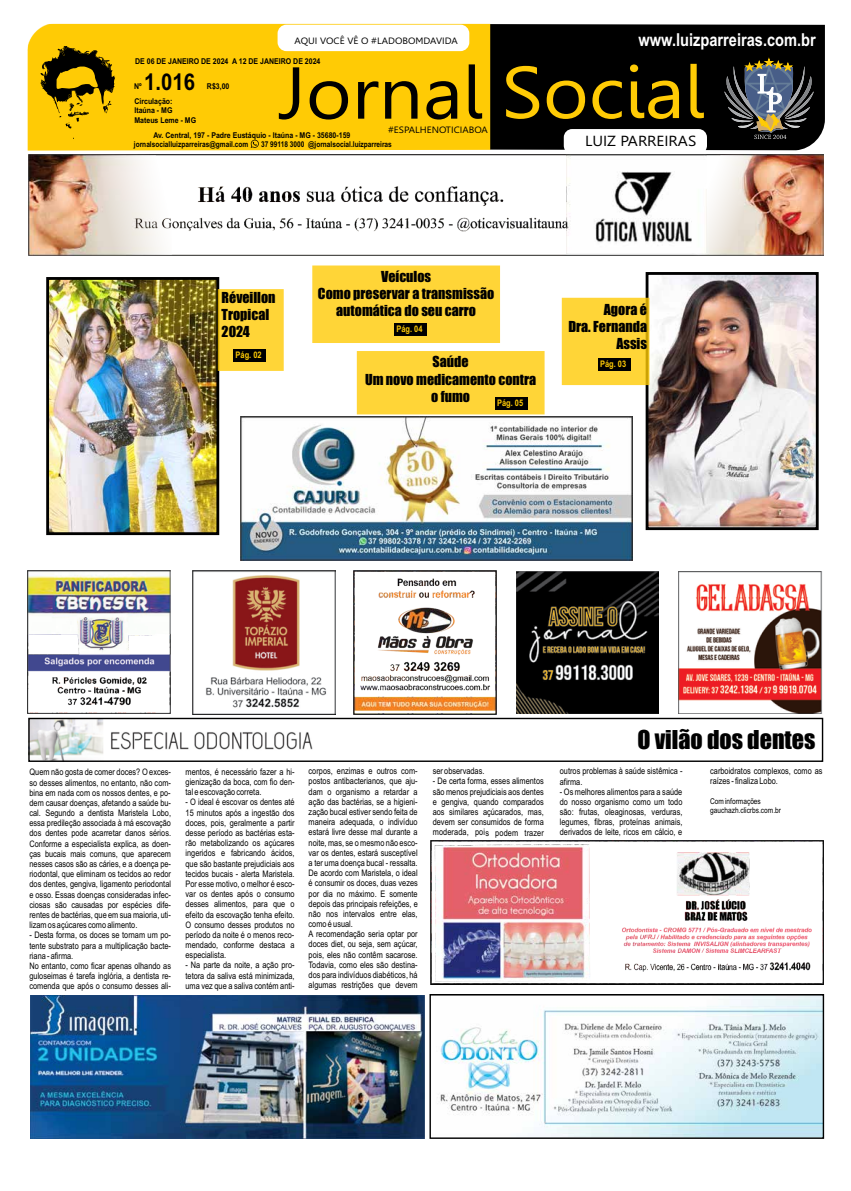
<style>
.page{position:relative;width:851px;height:1191px;background:#fff}
.page>*{position:absolute;margin:0;border:0;box-sizing:border-box;transform-origin:0 0}
.t1{font:73.3px "Leelawadee";color:#000;scale:1.07 1}
.t2{font:27px/18.9px "Georgia";color:#fff;text-align:center}
.t3{font:24px "Impact";color:#000}
.t4{font:700 23.2px "Arial Narrow";color:#000;scale:1.07 1}
.t5{font:700 17.8px "Arial Narrow";color:#fff}
.t6{font:14.6px "Leelawadee";color:#000;scale:1.07 1}
.t7{font:14px/17.1px "Impact";color:#000;text-align:center}
.t8{font:9.2px "Leelawadee";color:#000;scale:1.07 1}
.t9{font:700 9.1px "Arial Narrow";color:#ffcb05}
.t10{font:9px/10.2px "Arial Narrow";color:#000;text-align:justify}
.t11{font:700 8px/9.1px "Arial Narrow";color:#000;scale:1.07 1}
.t12{font:700 8px "Arial Narrow";color:#000}
.t13{font:8px/9.1px "Arial Narrow";color:#000}
.s1{color:#ffcb05}
</style>
<div class="page">
<img style="left:29px;top:155px;width:794px;height:100px">
<svg style="left:490px;top:24px;width:334px;height:126px;background:#181818"></svg>
<img style="left:28px;top:24px;width:462px;height:127px">
<svg style="left:250px;top:140px;width:9px;height:8px"></svg>
<svg style="left:724px;top:58px;width:89px;height:75px;background:#484b4b"></svg>
<svg style="left:40px;top:46px;width:75px;height:83px;background:#a38203"></svg>
<img style="left:50px;top:281px;width:165px;height:250px">
<div style="left:46px;top:277px;width:173px;height:258px;border:3px solid #000"></div>
<img style="left:649px;top:276px;width:165px;height:250px">
<div style="left:645px;top:272px;width:173px;height:258px;border:3px solid #000"></div>
<div style="left:313px;top:266px;width:186px;height:76px;background:#ffd537"></div>
<div style="left:312px;top:265px;width:188px;height:78px;border:2px solid #ffcb05"></div>
<div style="left:358px;top:352px;width:185px;height:61px;background:#ffd537"></div>
<div style="left:357px;top:351px;width:187px;height:63px;border:2px solid #ffcb05"></div>
<div style="left:394px;top:323px;width:33px;height:13px;background:#000"></div>
<div style="left:495px;top:397px;width:33px;height:13px;background:#000"></div>
<div style="left:219px;top:290px;width:63px;height:80px;background:#ffd537"></div>
<div style="left:218px;top:289px;width:66px;height:82px;border:2px solid #ffcb05"></div>
<div style="left:562px;top:299px;width:86px;height:85px;background:#ffd537"></div>
<div style="left:561px;top:298px;width:88px;height:87px;border:2px solid #ffcb05"></div>
<div style="left:233px;top:349px;width:32px;height:13px;background:#000"></div>
<div style="left:598px;top:358px;width:33px;height:13px;background:#000"></div>
<img style="left:192px;top:571px;width:143px;height:143px">
<img style="left:678px;top:571px;width:144px;height:142px">
<img style="left:28px;top:570px;width:143px;height:143px">
<img style="left:353px;top:571px;width:143px;height:143px">
<img style="left:516px;top:571px;width:142px;height:142px">
<img style="left:30px;top:720px;width:283px;height:40px">
<div style="left:28px;top:718px;width:795px;height:44px;border:1px solid #000"></div>
<img style="left:430px;top:841px;width:393px;height:143px">
<img style="left:30px;top:995px;width:394px;height:143px">
<img style="left:440px;top:996px;width:382px;height:140px">
<div style="left:429px;top:994px;width:395px;height:144px;border:1px solid #000"></div>
<img style="left:240px;top:417px;width:392px;height:143px">
<p class="t8" style="left:294px;top:35px;width:154px">AQUI VOCÊ VÊ O #LADOBOMDAVIDA</p>
<h3 class="t5" style="left:638px;top:26px;width:179px">www.luizparreiras.com.br</h3>
<p class="t11" style="left:135px;top:56px;width:175px">DE 06 DE JANEIRO DE 2024 A 12 DE JANEIRO DE 2024</p>
<p class="t11" style="left:134px;top:81px;width:9px">Nº</p>
<p class="t11" style="left:207px;top:81px;width:23px">R$3,00</p>
<p class="t11" style="left:134px;top:96px;width:59px">Circulação:<br>Itaúna - MG<br>Mateus Leme - MG</p>
<p class="t11" style="left:153px;top:130px;width:186px">Av. Central, 197 - Padre Eustáquio - Itaúna - MG - 35680-159</p>
<h1 class="t1" style="left:278px;top:51px;width:400px">Jornal <span class="s1">Social</span></h1>
<h3 class="t6" style="left:585px;top:133px;width:105px">LUIZ PARREIRAS</h3>
<h3 class="t4" style="left:144px;top:64px;width:49px">1.016</h3>
<p class="t8" style="left:388px;top:124px;width:95px">#ESPALHENOTICIABOA</p>
<p class="t12" style="left:134px;top:138px;width:116px">jornalsocialluizparreiras@gmail.com</p>
<p class="t12" style="left:261px;top:138px;width:132px">37 99118 3000 @jornalsocial.luizparreiras</p>
<h3 class="t7" style="left:222px;top:288px;width:55px;text-align:left">Réveillon<br>Tropical<br>2024</h3>
<p class="t9" style="left:235px;top:348px;width:28px">Pág. 02</p>
<h3 class="t7" style="left:318px;top:267px;width:178px">Veículos<br>Como preservar a transmissão automática do seu carro</h3>
<h3 class="t7" style="left:365px;top:353px;width:173px">Saúde<br>Um novo medicamento contra o fumo</h3>
<p class="t9" style="left:396px;top:321px;width:28px">Pág. 04</p>
<p class="t9" style="left:497px;top:396px;width:28px">Pág. 05</p>
<h3 class="t7" style="left:568px;top:300px;width:80px;text-align:right">Agora é<br>Dra. Fernanda<br>Assis</h3>
<p class="t9" style="left:600px;top:356px;width:28px">Pág. 03</p>
<h2 class="t2" style="left:756px;top:75px;width:27px">L<br>P</h2>
<p class="t10" style="left:29px;top:766px;width:143px">Quem não gosta de comer doces? O exces&shy;so desses alimentos, no entanto, não com&shy;bina em nada com os nossos dentes, e po&shy;dem causar doenças, afetando a saúde bu&shy;cal. Segundo a dentista Maristela Lobo, essa predileção associada à má escovação dos dentes pode acarretar danos sérios.<br>Conforme a especialista explica, as doen&shy;ças bucais mais comuns, que aparecem nesses casos são as cáries, e a doença pe&shy;riodontal, que eliminam os tecidos ao redor dos dentes, gengiva, ligamento periodontal e osso. Essas doenças consideradas infec&shy;ciosas são causadas por espécies dife&shy;rentes de bactérias, que em sua maioria, uti&shy;lizam os açúcares como alimento.</p>
<p class="t10" style="left:29px;top:929px;width:143px;text-align:left">- Desta forma, os doces se tornam um po&shy;tente substrato para a multiplicação bacte&shy;riana - afirma.<br>No entanto, como ficar apenas olhando as guloseimas é tarefa inglória, a dentista re&shy;comenda que após o consumo desses ali-</p>
<p class="t10" style="left:185px;top:766px;width:111px">mentos, é necessário fazer a hi&shy;gienização da boca, com fio den&shy;tal e escovação correta.</p>
<p class="t10" style="left:185px;top:797px;width:111px">- O ideal é escovar os dentes até 15 minutos após a ingestão dos doces, pois, geralmente a partir desse período as bactérias esta&shy;rão metabolizando os açúcares ingeridos e fabricando ácidos, que são bastante prejudiciais aos tecidos bucais - alerta Maristela.<br>Por esse motivo, o melhor é esco&shy;var os dentes após o consumo desses alimentos, para que o efeito da escovação tenha efeito.<br>O consumo desses produtos no período da noite é o menos reco&shy;mendado, conforme destaca a especialista.</p>
<p class="t10" style="left:185px;top:960px;width:110px">- Na parte da noite, a ação pro&shy;tetora da saliva está minimizada, uma vez que a saliva contém anti-</p>
<p class="t10" style="left:308px;top:765px;width:111px;text-align:left">corpos, enzimas e outros com&shy;postos antibacterianos, que aju&shy;dam o organismo a retardar a ação das bactérias, se a higieni&shy;zação bucal estiver sendo feita de maneira adequada, o indivíduo estará livre desse mal durante a noite, mas, se o mesmo não esco&shy;var os dentes, estará susceptível a ter uma doença bucal - ressalta.<br>De acordo com Maristela, o ideal é consumir os doces, duas vezes por dia no máximo. E somente depois das principais refeições, e não nos intervalos entre elas, como é usual.<br>A recomendação seria optar por doces diet, ou seja, sem açúcar, pois, eles não contêm sacarose.<br>Todavia, como eles são destina&shy;dos para indivíduos diabéticos, há algumas restrições que devem</p>
<p class="t10" style="left:432px;top:765px;width:53px">ser observadas.</p>
<p class="t10" style="left:432px;top:775px;width:113px">- De certa forma, esses alimentos são menos prejudiciais aos dentes e gengiva, quando comparados aos similares açúcarados, mas, devem ser consumidos de forma moderada, pois podem trazer</p>
<h3 class="t3" style="left:637px;top:720px;width:180px">O vilão dos dentes</h3>
<p class="t10" style="left:559px;top:765px;width:124px">outros problemas à saúde sistêmica - afirma.</p>
<p class="t10" style="left:559px;top:786px;width:124px">- Os melhores alimentos para a saúde do nosso organismo como um todo são: frutas, oleaginosas, verduras, legumes, fibras, proteínas animais, derivados de leite, ricos em cálcio, e</p>
<p class="t10" style="left:710px;top:765px;width:114px">carboidratos complexos, como as raízes - finaliza Lobo.</p>
<p class="t13" style="left:710px;top:796px;width:72px">Com informações gauchazh.clicrbs.com.br</p>
</div>
